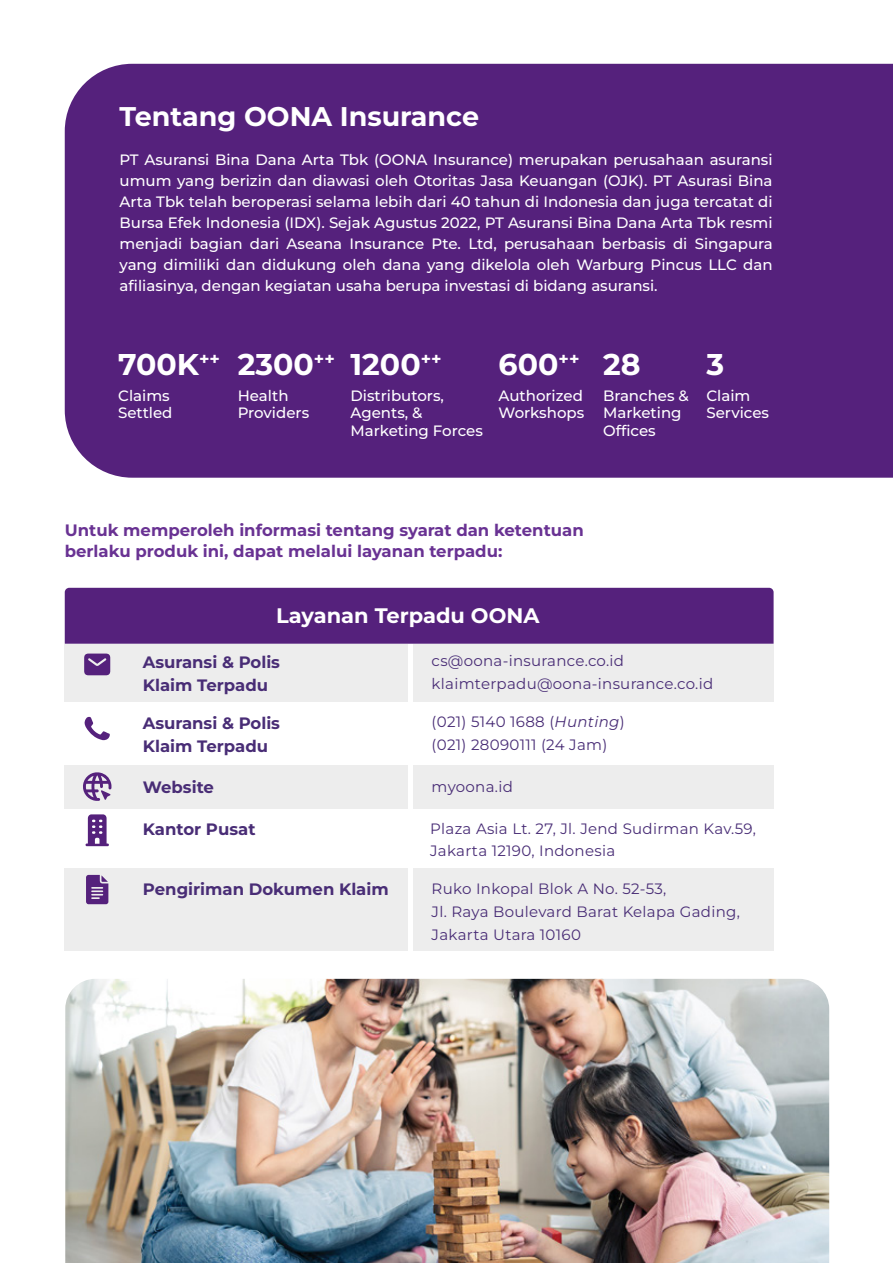
<style>
.page{position:relative;width:893px;height:1263px;background:#fff}
.page>*{position:absolute;margin:0;border:0;box-sizing:border-box;transform-origin:0 0}
.t1{font:700 30px "Montserrat";color:#fff}
.t2{font:700 27px "Montserrat";color:#fff}
.t3{font:700 21px "Montserrat";color:#fff}
.t4{font:700 16.5px/21px "Montserrat";color:#693293}
.t5{font:700 16.5px/22.8px "Montserrat";color:#492d76}
.t6{font:500 15px/17.4px "Montserrat";color:#fff}
.t7{font:15px/22.8px "Montserrat";letter-spacing:.02em;color:#492d76}
.s1{font-style:italic}
</style>
<div class="page">
<div style="left:65px;top:64px;width:828px;height:414px;background:#55217c"></div>
<div style="left:65px;top:644px;width:343px;height:58px;background:#ededed"></div>
<div style="left:413px;top:644px;width:361px;height:58px;background:#ededed"></div>
<div style="left:65px;top:766px;width:343px;height:43px;background:#ededed"></div>
<div style="left:413px;top:766px;width:361px;height:43px;background:#ededed"></div>
<div style="left:65px;top:869px;width:343px;height:82px;background:#ededed"></div>
<div style="left:413px;top:869px;width:361px;height:82px;background:#ededed"></div>
<div style="left:65px;top:588px;width:709px;height:56px;background:#55217c"></div>
<svg style="left:83px;top:772px;width:28px;height:29px"></svg>
<svg style="left:84px;top:653px;width:26px;height:22px"></svg>
<svg style="left:85px;top:717px;width:25px;height:23px"></svg>
<svg style="left:86px;top:814px;width:23px;height:32px"></svg>
<svg style="left:86px;top:875px;width:22px;height:29px"></svg>
<img style="left:65px;top:979px;width:764px;height:284px">
<h2 class="t2" style="left:120px;top:98px;width:361px">Tentang OONA Insurance</h2>
<p class="t6" style="left:120px;top:149px;width:655px;line-height:21px;text-align:justify">PT Asuransi Bina Dana Arta Tbk (OONA Insurance) merupakan perusahaan asuransi umum yang berizin dan diawasi oleh Otoritas Jasa Keuangan (OJK). PT Asurasi Bina Arta Tbk telah beroperasi selama lebih dari 40 tahun di Indonesia dan juga tercatat di Bursa Efek Indonesia (IDX). Sejak Agustus 2022, PT Asuransi Bina Dana Arta Tbk resmi menjadi bagian dari Aseana Insurance Pte. Ltd, perusahaan berbasis di Singapura yang dimiliki dan didukung oleh dana yang dikelola oleh Warburg Pincus LLC dan afiliasinya, dengan kegiatan usaha berupa investasi di bidang asuransi.</p>
<h1 class="t1" style="left:118px;top:345px;width:325px">700K<sup>++</sup> 2300<sup>++</sup> 1200<sup>++</sup></h1>
<h1 class="t1" style="left:499px;top:345px;width:144px">600<sup>++</sup> 28</h1>
<h1 class="t1" style="left:706px;top:345px;width:19px">3</h1>
<p class="t6" style="left:118px;top:386px;width:56px">Claims<br>Settled</p>
<p class="t6" style="left:238px;top:386px;width:73px">Health<br>Providers</p>
<p class="t6" style="left:350px;top:386px;width:134px">Distributors,<br>Agents, &amp;<br>Marketing Forces</p>
<p class="t6" style="left:499px;top:386px;width:87px">Authorized<br>Workshops</p>
<p class="t6" style="left:603px;top:386px;width:87px">Branches &amp;<br>Marketing<br>Offices</p>
<p class="t6" style="left:706px;top:386px;width:64px">Claim<br>Services</p>
<p class="t4" style="left:65px;top:519px;width:520px">Untuk memperoleh informasi tentang syarat dan ketentuan berlaku produk ini, dapat melalui layanan terpadu:</p>
<h3 class="t3" style="left:276px;top:601px;width:265px">Layanan Terpadu OONA</h3>
<p class="t5" style="left:143px;top:650px;width:139px">Asuransi &amp; Polis<br>Klaim Terpadu</p>
<p class="t5" style="left:143px;top:711px;width:139px">Asuransi &amp; Polis<br>Klaim Terpadu</p>
<p class="t7" style="left:432px;top:649px;width:283px">cs@oona-insurance.co.id klaimterpadu@oona-insurance.co.id</p>
<p class="t7" style="left:432px;top:710px;width:194px">(021) 5140 1688 (<span class="s1">Hunting</span>) (021) 28090111 (24 Jam)</p>
<p class="t5" style="left:143px;top:775px;width:73px">Website</p>
<p class="t7" style="left:432px;top:775px;width:83px">myoona.id</p>
<p class="t5" style="left:143px;top:817px;width:114px">Kantor Pusat</p>
<p class="t7" style="left:430px;top:816px;width:327px">Plaza Asia Lt. 27, Jl. Jend Sudirman Kav.59,<br>Jakarta 12190, Indonesia</p>
<p class="t5" style="left:143px;top:877px;width:247px">Pengiriman Dokumen Klaim</p>
<p class="t7" style="left:432px;top:877px;width:310px">Ruko Inkopal Blok A No. 52-53,<br>Jl. Raya Boulevard Barat Kelapa Gading,<br>Jakarta Utara 10160</p>
</div>
